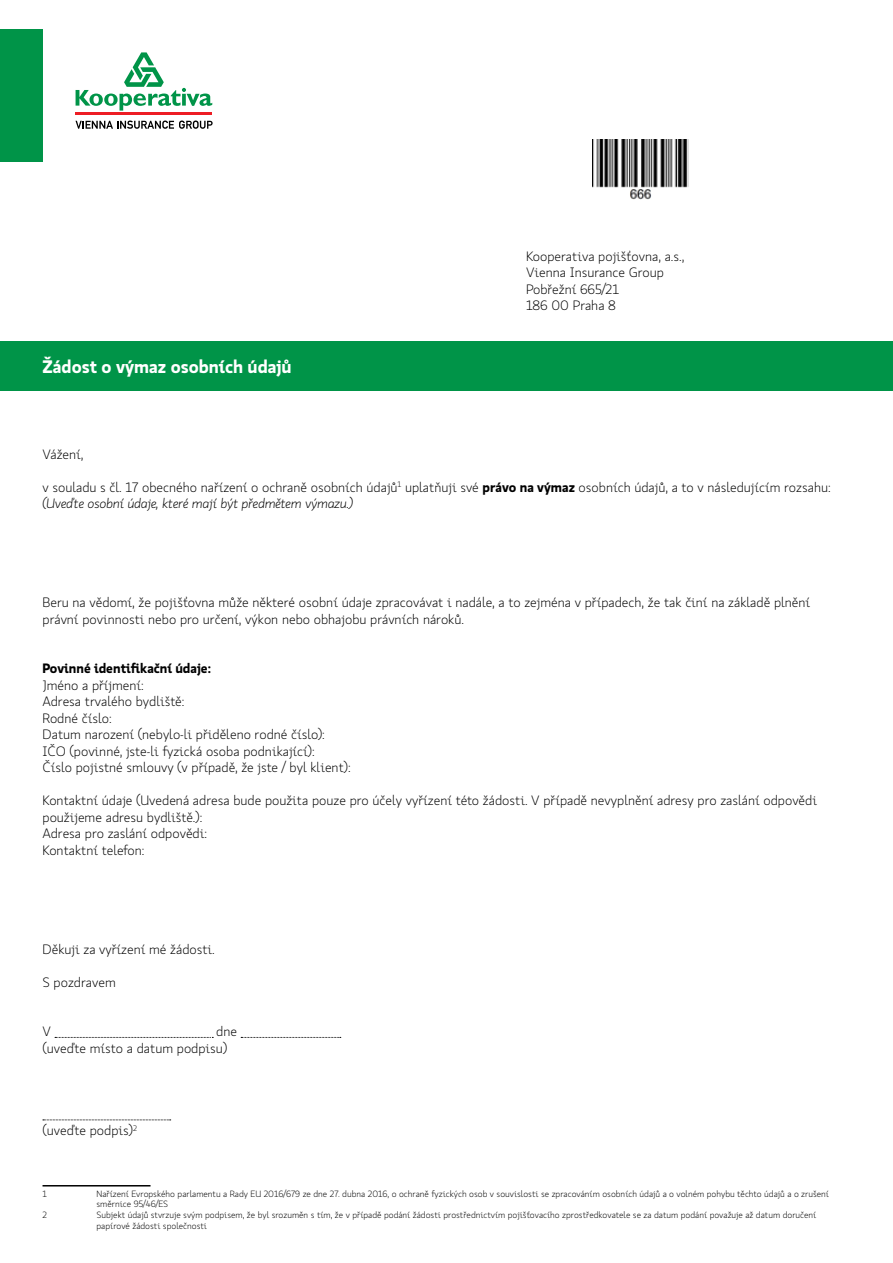
<style>
.page{position:relative;width:893px;height:1263px;background:#fff}
.page>*{position:absolute;margin:0;border:0;box-sizing:border-box;transform-origin:0 0}
.t1{font:700 18px "Koop Pro";color:#fff}
.t2{font:300 13.5px/16.5px "Koop Pro";color:#000}
.t3{font:700 13.5px "Koop Pro";color:#000}
.t4{font:300 9px/10.8px "Koop Pro";color:#000}
.s1{font-weight:700}
.s2{font-style:italic}
</style>
<div class="page">
<div style="left:0;top:30px;width:43px;height:132px;background:#009448"></div>
<div style="left:0;top:342px;width:893px;height:49px;background:#009448"></div>
<svg style="left:55px;top:1037px;width:158px;height:1px"></svg>
<svg style="left:241px;top:1037px;width:100px;height:1px"></svg>
<svg style="left:43px;top:1119px;width:128px;height:1px"></svg>
<hr style="left:43px;top:1185px;width:108px;height:1px;background:#000">
<hr style="left:76px;top:113px;width:136px;height:2px;background:#ed1d24">
<svg style="left:76px;top:52px;width:136px;height:59px"></svg>
<svg style="left:75px;top:120px;width:138px;height:9px"></svg>
<img style="left:593px;top:139px;width:96px;height:61px">
<h1 class="t1" style="left:43px;top:354px;width:251px">Žádost o výmaz osobních údajů</h1>
<p class="t2" style="left:526px;top:248px;width:160px">Kooperativa pojišťovna, a.s.,<br>Vienna Insurance Group<br>Pobřežní 665/21<br>186 00 Praha 8</p>
<p class="t2" style="left:43px;top:446px;width:42px">Vážení,</p>
<p class="t2" style="left:43px;top:479px;width:790px">v souladu s čl. 17 obecného nařízení o ochraně osobních údajů<sup>1</sup> uplatňuji své <span class="s1">právo na výmaz</span> osobních údajů, a to v následujícím rozsahu: <span class="s2">(Uveďte osobní údaje, které mají být předmětem výmazu.)</span></p>
<p class="t2" style="left:43px;top:594px;width:769px">Beru na vědomí, že pojišťovna může některé osobní údaje zpracovávat i nadále, a to zejména v případech, že tak činí na základě plnění právní povinnosti nebo pro určení, výkon nebo obhajobu právních nároků.</p>
<p class="t3" style="left:43px;top:659px;width:170px">Povinné identifikační údaje:</p>
<p class="t2" style="left:43px;top:677px;width:310px">Jméno a příjmení:<br>Adresa trvalého bydliště:<br>Rodné číslo:<br>Datum narození (nebylo-li přiděleno rodné číslo):<br>IČO (povinné, jste-li fyzická osoba podnikající):<br>Číslo pojistné smlouvy (v případě, že jste / byl klient):</p>
<p class="t2" style="left:43px;top:792px;width:776px">Kontaktní údaje (Uvedená adresa bude použita pouze pro účely vyřízení této žádosti. V případě nevyplnění adresy pro zaslání odpovědi použijeme adresu bydliště.):<br>Adresa pro zaslání odpovědi:<br>Kontaktní telefon:</p>
<p class="t2" style="left:43px;top:941px;width:174px">Děkuji za vyřízení mé žádosti.</p>
<p class="t2" style="left:43px;top:974px;width:75px">S pozdravem</p>
<p class="t2" style="left:43px;top:1023px;width:10px">V</p>
<p class="t2" style="left:43px;top:1023px;width:196px;text-indent:174px">dne (uveďte místo a datum podpisu)</p>
<p class="t2" style="left:43px;top:1122px;width:96px">(uveďte podpis)<sup>2</sup></p>
<p class="t4" style="left:43px;top:1188px;width:6px">1</p>
<p class="t4" style="left:97px;top:1188px;width:734px">Nařízení Evropského parlamentu a Rady EU 2016/679 ze dne 27. dubna 2016, o ochraně fyzických osob v souvislosti se zpracováním osobních údajů a o volném pohybu těchto údajů a o zrušení směrnice 95/46/ES</p>
<p class="t4" style="left:43px;top:1209px;width:6px">2</p>
<p class="t4" style="left:97px;top:1209px;width:721px">Subjekt údajů stvrzuje svým podpisem, že byl srozuměn s tím, že v případě podání žádosti prostřednictvím pojišťovacího zprostředkovatele se za datum podání považuje až datum doručení papírové žádosti společnosti</p>
</div>
